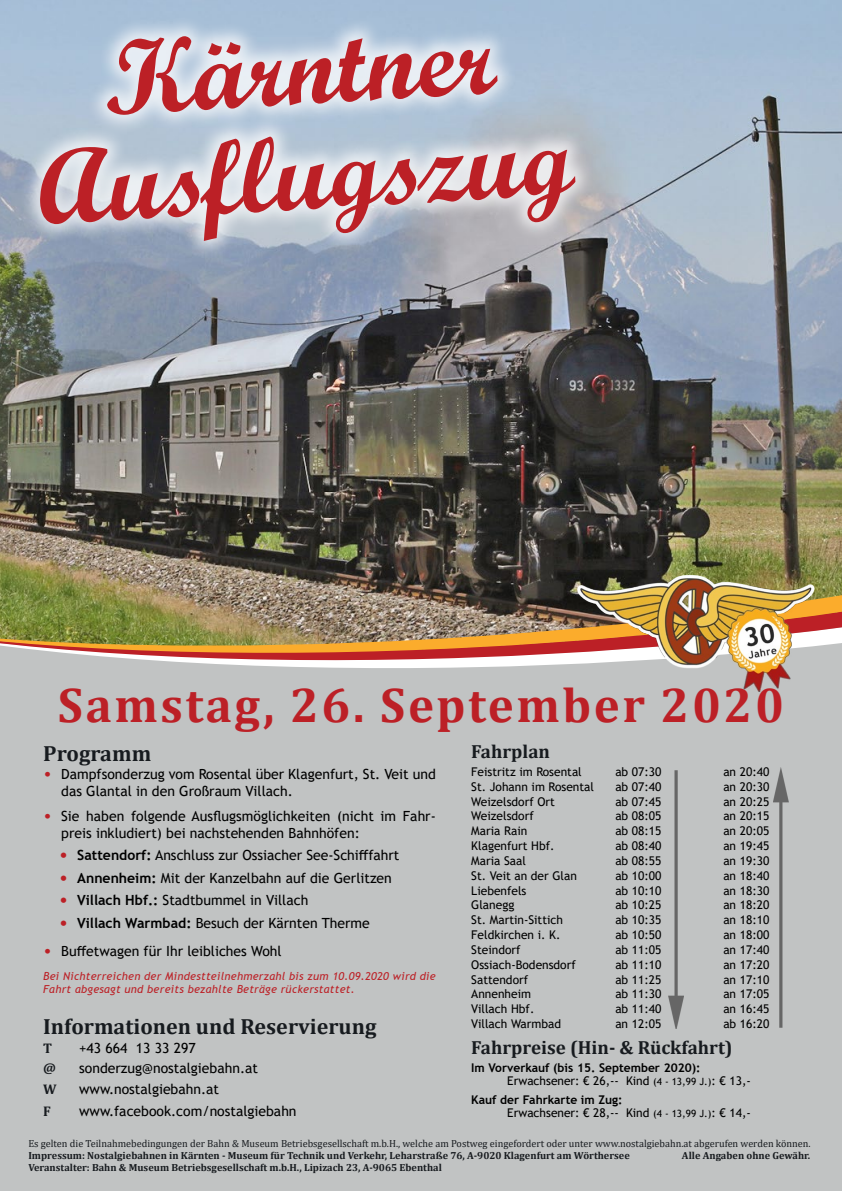
<style>
.page{position:relative;width:842px;height:1191px;background:#fff}
.page>*{position:absolute;margin:0;border:0;box-sizing:border-box;transform-origin:0 0}
.t1{font:106px/105.4px "Wrexham Script";color:#bc2026;text-align:center}
.t2{font:700 49px "Cambria";letter-spacing:.05em;color:#bc2026}
.t3{font:700 22px "Cambria";color:#171b1f}
.t4{font:700 19px "Cambria";color:#171b1f}
.t5{font:14px/16.8px "Trebuchet MS";color:#000}
.t6{font:700 14px "Cambria";color:#171b1f}
.t7{font:12px/13.4px "Trebuchet MS";color:#000}
.t8{font:700 12px/13.4px "Trebuchet MS";color:#000}
.t9{font:italic 11px/13px "Trebuchet MS";letter-spacing:.025em;color:#bc2026}
.t10{font:700 10.3px "Cambria";color:#171b1f}
.t11{font:10.3px "Cambria";color:#171b1f}
.s1{font-size:17px;color:#bc2026}
.s2{font-weight:700;font-size:17px;color:#bc2026}
.s3{font-weight:700}
.s4{font-weight:400}
.s5{font-weight:400;font-size:10px}
.s6{font-size:10px}
</style>
<div class="page">
<img style="left:0;top:0;width:842px;height:587px">
<div style="left:0;top:755px;width:842px;height:436px;background:#c1c3c3"></div>
<div style="left:0;top:695px;width:842px;height:60px;background:#c1c3c3"></div>
<div style="left:0;top:688px;width:842px;height:7px;background:#c1c3c3"></div>
<div style="left:0;top:679px;width:842px;height:9px;background:#c1c3c3"></div>
<img style="left:0;top:587px;width:842px;height:92px">
<img style="left:573px;top:573px;width:246px;height:119px">
<svg style="left:9px;top:0;width:591px;height:272px;background:#bfcad7"></svg>
<img style="left:774px;top:767px;width:15px;height:261px">
<img style="left:668px;top:769px;width:15px;height:259px">
<h1 class="t1" style="left:29px;top:28px;width:538px;rotate:-3deg">Kärntner<br>Ausflugszug</h1>
<h2 class="t2" style="left:58px;top:671px;width:728px">Samstag, 26. September 2020</h2>
<h3 class="t3" style="left:43px;top:737px;width:110px">Programm</h3>
<p class="t5" style="left:61px;top:765px;width:376px;text-indent:-18px"><span class="s1">•</span> Dampfsonderzug vom Rosental über Klagenfurt, St. Veit und das Glantal in den Großraum Villach.</p>
<p class="t5" style="left:61px;top:807px;width:376px;text-indent:-18px"><span class="s1">•</span> Sie haben folgende Ausflugsmöglichkeiten (nicht im Fahr&shy;preis inkludiert) bei nachstehenden Bahnhöfen:</p>
<p class="t5" style="left:59px;top:846px;width:342px"><span class="s2">•</span> <span class="s3">Sattendorf:</span> Anschluss zur Ossiacher See-Schifffahrt</p>
<p class="t5" style="left:59px;top:869px;width:334px"><span class="s2">•</span> <span class="s3">Annenheim:</span> Mit der Kanzelbahn auf die Gerlitzen</p>
<p class="t5" style="left:59px;top:891px;width:251px"><span class="s2">•</span> <span class="s3">Villach Hbf.:</span> Stadtbummel in Villach</p>
<p class="t5" style="left:59px;top:914px;width:312px"><span class="s2">•</span> <span class="s3">Villach Warmbad:</span> Besuch der Kärnten Therme</p>
<p class="t5" style="left:43px;top:942px;width:240px"><span class="s1">•</span> Buffetwagen für Ihr leibliches Wohl</p>
<p class="t9" style="left:43px;top:969px;width:394px">Bei Nichterreichen der Mindestteilnehmerzahl bis zum 10.09.2020 wird die<br>Fahrt abgesagt und bereits bezahlte Beträge rückerstattet.</p>
<h3 class="t3" style="left:43px;top:1011px;width:335px">Informationen und Reservierung</h3>
<p class="t6" style="left:43px;top:1037px;width:10px">T</p>
<p class="t5" style="left:79px;top:1039px;width:118px">+43 664 13 33 297</p>
<p class="t6" style="left:43px;top:1058px;width:14px">@</p>
<p class="t5" style="left:79px;top:1059px;width:180px">sonderzug@nostalgiebahn.at</p>
<p class="t6" style="left:43px;top:1079px;width:15px">W</p>
<p class="t5" style="left:79px;top:1080px;width:141px">www.nostalgiebahn.at</p>
<p class="t6" style="left:43px;top:1101px;width:9px">F</p>
<p class="t5" style="left:79px;top:1102px;width:219px">www.facebook.com/nostalgiebahn</p>
<h3 class="t4" style="left:471px;top:738px;width:80px">Fahrplan</h3>
<p class="t7" style="left:471px;top:765px;width:112px">Feistritz im Rosental</p>
<p class="t7" style="left:615px;top:765px;width:48px">ab 07:30</p>
<p class="t7" style="left:723px;top:765px;width:48px">an 20:40</p>
<p class="t7" style="left:471px;top:779px;width:124px">St. Johann im Rosental</p>
<p class="t7" style="left:615px;top:779px;width:48px">ab 07:40</p>
<p class="t7" style="left:723px;top:779px;width:48px">an 20:30</p>
<p class="t7" style="left:471px;top:794px;width:85px">Weizelsdorf Ort</p>
<p class="t7" style="left:615px;top:794px;width:48px">ab 07:45</p>
<p class="t7" style="left:723px;top:794px;width:48px">an 20:25</p>
<p class="t7" style="left:471px;top:809px;width:64px">Weizelsdorf</p>
<p class="t7" style="left:615px;top:809px;width:48px">ab 08:05</p>
<p class="t7" style="left:723px;top:809px;width:48px">an 20:15</p>
<p class="t7" style="left:471px;top:824px;width:58px">Maria Rain</p>
<p class="t7" style="left:615px;top:824px;width:48px">ab 08:15</p>
<p class="t7" style="left:723px;top:824px;width:48px">an 20:05</p>
<p class="t7" style="left:471px;top:839px;width:85px">Klagenfurt Hbf.</p>
<p class="t7" style="left:615px;top:839px;width:48px">ab 08:40</p>
<p class="t7" style="left:723px;top:839px;width:48px">an 19:45</p>
<p class="t7" style="left:471px;top:854px;width:56px">Maria Saal</p>
<p class="t7" style="left:615px;top:854px;width:48px">ab 08:55</p>
<p class="t7" style="left:723px;top:854px;width:48px">an 19:30</p>
<p class="t7" style="left:471px;top:868px;width:107px">St. Veit an der Glan</p>
<p class="t7" style="left:615px;top:868px;width:48px">ab 10:00</p>
<p class="t7" style="left:723px;top:868px;width:48px">an 18:40</p>
<p class="t7" style="left:471px;top:883px;width:57px">Liebenfels</p>
<p class="t7" style="left:615px;top:883px;width:48px">ab 10:10</p>
<p class="t7" style="left:723px;top:883px;width:48px">an 18:30</p>
<p class="t7" style="left:471px;top:898px;width:45px">Glanegg</p>
<p class="t7" style="left:615px;top:898px;width:48px">ab 10:25</p>
<p class="t7" style="left:723px;top:898px;width:48px">an 18:20</p>
<p class="t7" style="left:471px;top:913px;width:93px">St. Martin-Sittich</p>
<p class="t7" style="left:615px;top:913px;width:48px">ab 10:35</p>
<p class="t7" style="left:723px;top:913px;width:48px">an 18:10</p>
<p class="t7" style="left:471px;top:928px;width:91px">Feldkirchen i. K.</p>
<p class="t7" style="left:615px;top:928px;width:48px">ab 10:50</p>
<p class="t7" style="left:723px;top:928px;width:48px">an 18:00</p>
<p class="t7" style="left:471px;top:943px;width:51px">Steindorf</p>
<p class="t7" style="left:615px;top:943px;width:48px">ab 11:05</p>
<p class="t7" style="left:723px;top:943px;width:48px">an 17:40</p>
<p class="t7" style="left:471px;top:957px;width:106px">Ossiach-Bodensdorf</p>
<p class="t7" style="left:615px;top:957px;width:48px">ab 11:10</p>
<p class="t7" style="left:723px;top:957px;width:48px">an 17:20</p>
<p class="t7" style="left:471px;top:972px;width:58px">Sattendorf</p>
<p class="t7" style="left:615px;top:972px;width:48px">ab 11:25</p>
<p class="t7" style="left:723px;top:972px;width:48px">an 17:10</p>
<p class="t7" style="left:471px;top:987px;width:61px">Annenheim</p>
<p class="t7" style="left:615px;top:987px;width:48px">ab 11:30</p>
<p class="t7" style="left:723px;top:987px;width:48px">an 17:05</p>
<p class="t7" style="left:471px;top:1002px;width:65px">Villach Hbf.</p>
<p class="t7" style="left:615px;top:1002px;width:48px">ab 11:40</p>
<p class="t7" style="left:723px;top:1002px;width:48px">an 16:45</p>
<p class="t7" style="left:471px;top:1017px;width:91px">Villach Warmbad</p>
<p class="t7" style="left:615px;top:1017px;width:48px">an 12:05</p>
<p class="t7" style="left:723px;top:1017px;width:48px">ab 16:20</p>
<h3 class="t4" style="left:471px;top:1034px;width:263px">Fahrpreise (Hin- &amp; Rückfahrt)</h3>
<p class="t8" style="left:507px;top:1061px;width:245px;text-indent:-36px">Im Vorverkauf (bis 15. September 2020):<br><span class="s4">Erwachsener: € 26,-- Kind</span> <span class="s5">(4 - 13,99 J.)</span><span class="s4">: € 13,-</span></p>
<p class="t7" style="left:507px;top:1092px;width:245px;text-indent:-36px"><span class="s3">Kauf der Fahrkarte im Zug:<br></span>Erwachsener: € 28,-- Kind <span class="s6">(4 - 13,99 J.)</span>: € 14,-</p>
<p class="t11" style="left:28px;top:1137px;width:784px">Es gelten die Teilnahmebedingungen der Bahn &amp; Museum Betriebsgesellschaft m.b.H., welche am Postweg eingefordert oder unter www.nostalgiebahn.at abgerufen werden können.</p>
<p class="t10" style="left:28px;top:1148px;width:603px">Impressum: Nostalgiebahnen in Kärnten - Museum für Technik und Verkehr, Leharstraße 76, A-9020 Klagenfurt am Wörthersee</p>
<p class="t10" style="left:682px;top:1148px;width:130px">Alle Angaben ohne Gewähr.</p>
<p class="t10" style="left:28px;top:1160px;width:415px">Veranstalter: Bahn &amp; Museum Betriebsgesellschaft m.b.H., Lipizach 23, A-9065 Ebenthal</p>
</div>
